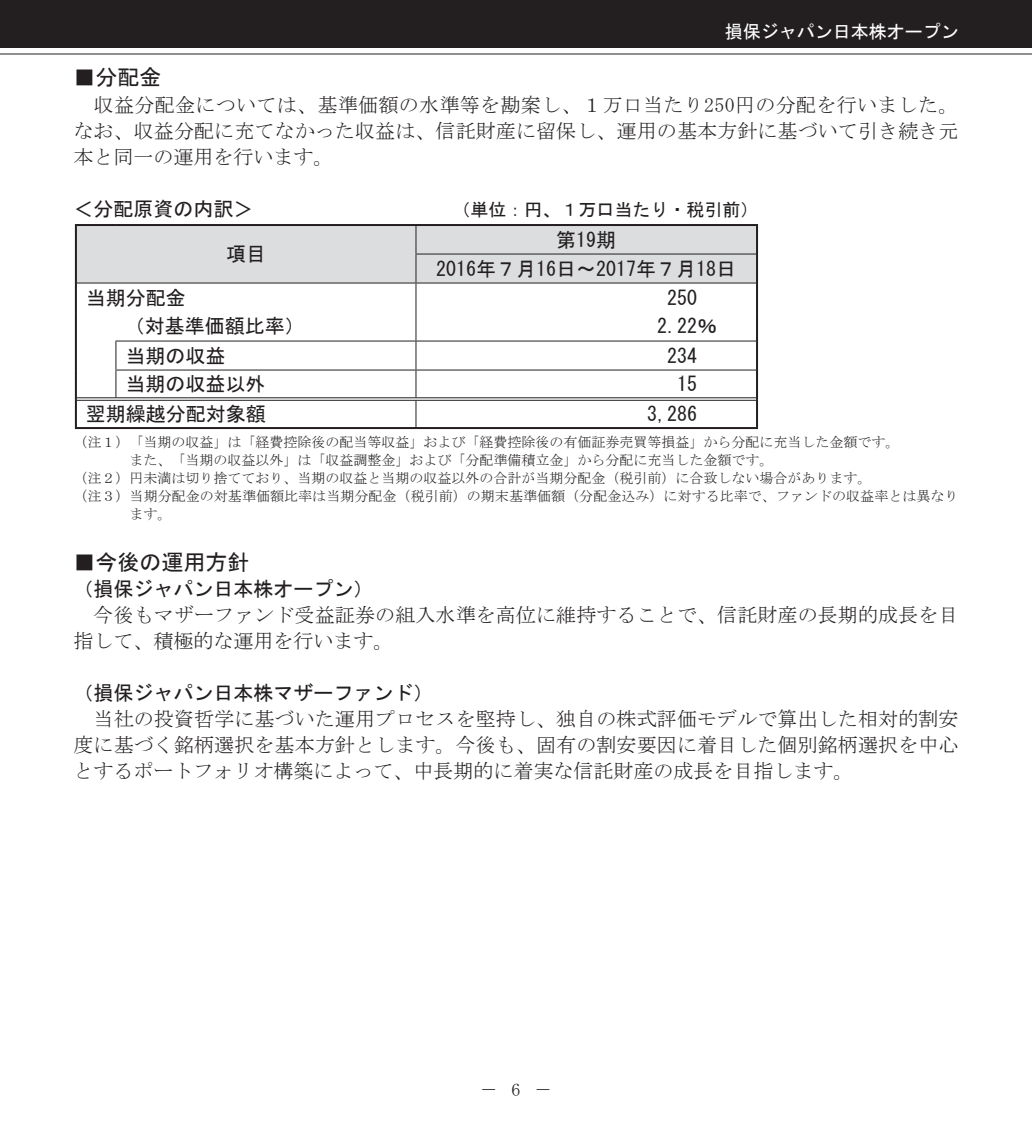
<style>
.page{position:relative;width:1032px;height:1134px;background:#fff}
.page>*{position:absolute;margin:0;border:0;box-sizing:border-box;transform-origin:0 0}
.t1{font:22px "MS Gothic";color:#231f20}
.t2{font:20px/26px "MS Mincho";letter-spacing:.005em;color:#231f20;text-align:justify}
.t3{font:20px/28.8px "MS Gothic";color:#231f20;text-align:center}
.t4{font:18px "MS Gothic";color:#231f20}
.t5{font:18px "MS Gothic";color:#fff}
.t6{font:18px "MS Mincho";color:#231f20}
.t7{font:14px "MS Mincho";color:#231f20}
</style>
<div class="page">
<div style="left:0;top:0;width:1032px;height:48px;background:#231f20"></div>
<hr style="left:0;top:53px;width:1032px;height:1px;background:#231f20">
<svg style="left:77px;top:226px;width:679px;height:201px"></svg>
<hr style="left:416px;top:397px;width:340px;height:1px;background:#231f20">
<hr style="left:416px;top:400px;width:340px;height:1px;background:#231f20">
<hr style="left:75px;top:224px;width:41px;height:2px;background:#231f20">
<hr style="left:75px;top:226px;width:2px;height:28px;background:#231f20">
<hr style="left:116px;top:224px;width:300px;height:2px;background:#231f20">
<hr style="left:75px;top:254px;width:2px;height:29px;background:#231f20">
<hr style="left:416px;top:224px;width:342px;height:2px;background:#231f20">
<hr style="left:756px;top:226px;width:2px;height:28px;background:#231f20">
<hr style="left:756px;top:254px;width:2px;height:29px;background:#231f20">
<hr style="left:75px;top:283px;width:2px;height:29px;background:#231f20">
<hr style="left:756px;top:283px;width:2px;height:29px;background:#231f20">
<hr style="left:75px;top:312px;width:2px;height:29px;background:#231f20">
<hr style="left:756px;top:312px;width:2px;height:29px;background:#231f20">
<hr style="left:75px;top:341px;width:2px;height:29px;background:#231f20">
<hr style="left:756px;top:341px;width:2px;height:29px;background:#231f20">
<hr style="left:75px;top:370px;width:2px;height:29px;background:#231f20">
<hr style="left:756px;top:370px;width:2px;height:29px;background:#231f20">
<hr style="left:75px;top:399px;width:2px;height:28px;background:#231f20">
<hr style="left:756px;top:399px;width:2px;height:28px;background:#231f20">
<hr style="left:75px;top:427px;width:683px;height:2px;background:#231f20">
<p class="t5" style="left:725px;top:23px;width:235px">損保ジャパン日本株オープン</p>
<p class="t1" style="left:73px;top:66px;width:89px">■分配金</p>
<p class="t2" style="left:73px;top:91px;width:886px">　収益分配金については、基準価額の水準等を勘案し、１万口当たり250円の分配を行いました。なお、収益分配に充てなかった収益は、信託財産に留保し、運用の基本方針に基づいて引き続き元本と同一の運用を行います。</p>
<p class="t3" style="left:73px;top:194px;width:182px">＜分配原資の内訳＞</p>
<p class="t4" style="left:452px;top:200px;width:307px">（単位：円、１万口当たり・税引前）</p>
<p class="t3" style="left:226px;top:240px;width:41px">項目</p>
<p class="t3" style="left:436px;top:225px;width:301px">第19期<br>2016年７月16日～2017年７月18日</p>
<p class="t3" style="left:86px;top:283px;width:102px">当期分配金</p>
<p class="t3" style="left:667px;top:283px;width:31px">250</p>
<p class="t3" style="left:125px;top:312px;width:182px">（対基準価額比率）</p>
<p class="t3" style="left:657px;top:312px;width:61px">2.22％</p>
<p class="t3" style="left:125px;top:341px;width:102px">当期の収益</p>
<p class="t3" style="left:667px;top:341px;width:31px">234</p>
<p class="t3" style="left:125px;top:370px;width:141px">当期の収益以外</p>
<p class="t3" style="left:677px;top:370px;width:21px">15</p>
<p class="t3" style="left:86px;top:399px;width:182px">翌期繰越分配対象額</p>
<p class="t3" style="left:647px;top:399px;width:51px">3,286</p>
<p class="t7" style="left:73px;top:435px;width:828px">（注１）「当期の収益」は「経費控除後の配当等収益」および「経費控除後の有価証券売買等損益」から分配に充当した金額です。</p>
<p class="t7" style="left:129px;top:453px;width:646px">また、「当期の収益以外」は「収益調整金」および「分配準備積立金」から分配に充当した金額です。</p>
<p class="t7" style="left:73px;top:471px;width:800px">（注２）円未満は切り捨てており、当期の収益と当期の収益以外の合計が当期分配金（税引前）に合致しない場合があります。</p>
<p class="t7" style="left:73px;top:489px;width:887px">（注３）当期分配金の対基準価額比率は当期分配金（税引前）の期末基準価額（分配金込み）に対する比率で、ファンドの収益率とは異なり</p>
<p class="t7" style="left:129px;top:507px;width:43px">ます。</p>
<p class="t1" style="left:73px;top:551px;width:178px">■今後の運用方針</p>
<p class="t3" style="left:73px;top:574px;width:302px">（損保ジャパン日本株オープン）</p>
<p class="t2" style="left:73px;top:602px;width:886px">　今後もマザーファンド受益証券の組入水準を高位に維持することで、信託財産の長期的成長を目指して、積極的な運用を行います。</p>
<p class="t3" style="left:73px;top:678px;width:362px">（損保ジャパン日本株マザーファンド）</p>
<p class="t2" style="left:73px;top:706px;width:886px">　当社の投資哲学に基づいた運用プロセスを堅持し、独自の株式評価モデルで算出した相対的割安度に基づく銘柄選択を基本方針とします。今後も、固有の割安要因に着目した個別銘柄選択を中心とするポートフォリオ構築によって、中長期的に着実な信託財産の成長を目指します。</p>
<p class="t6" style="left:511px;top:1081px;width:10px">6</p>
<p class="t6" style="left:480px;top:1081px;width:73px">－　　－</p>
</div>
